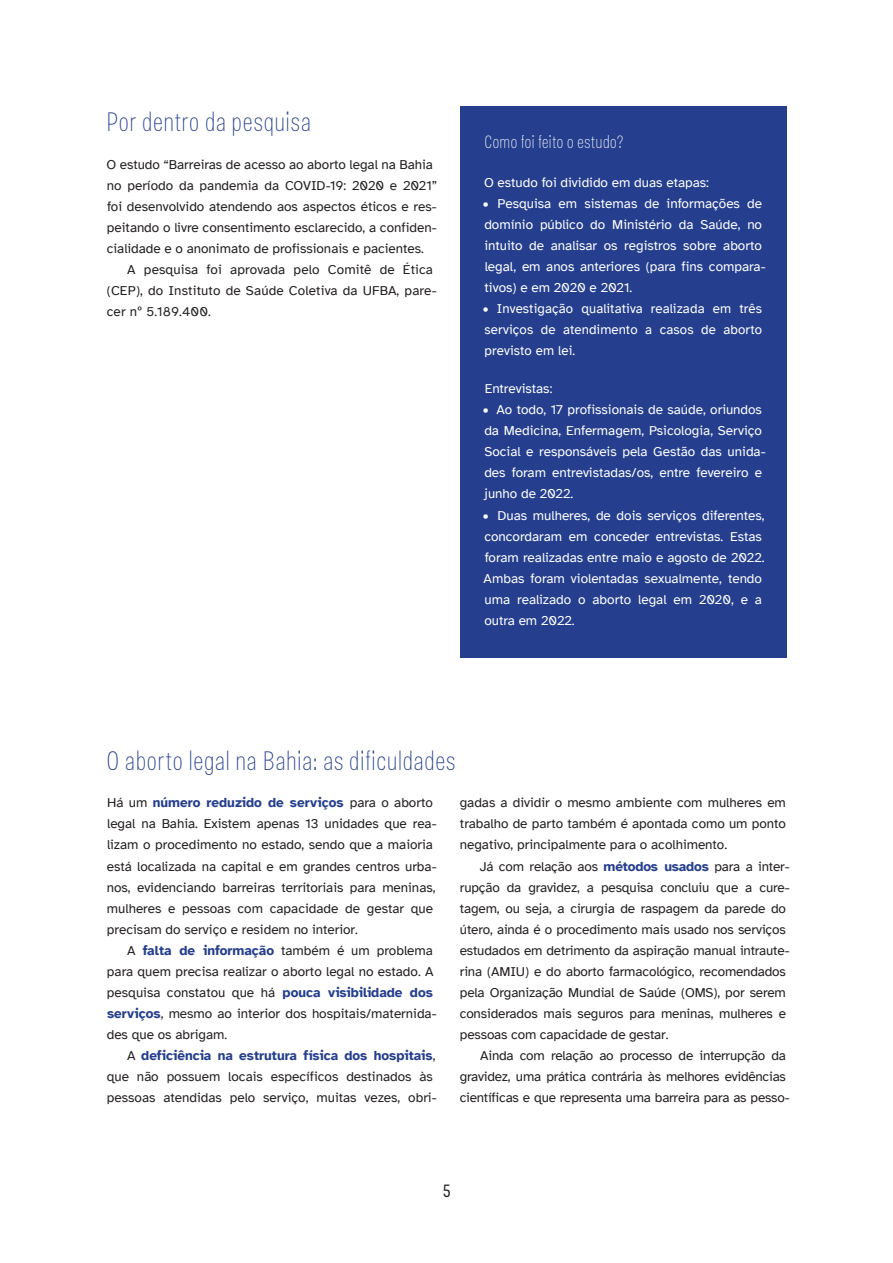
<style>
.page{position:relative;width:893px;height:1263px;background:#fff}
.page>*{position:absolute;margin:0;border:0;box-sizing:border-box;transform-origin:0 0}
.subtítulos_2{font:100 27px "Vinila Compressed";letter-spacing:.01em;color:#253f8e}
.subtítulos_2-2{font:100 18px "Vinila Compressed";color:#fff}
.t1{font:300 18px "Vinila Compressed";color:#231f20}
.texto_corrido{font:13.5px/21px "Atkinson Hyperlegible";letter-spacing:-.01em;color:#231f20}
.texto_corrido-2{font:13.5px/21px "Atkinson Hyperlegible";color:#fff}
.texto_corrido_-_prim{font:13.5px/21px "Atkinson Hyperlegible";color:#231f20}
.texto_corrido-3{font:13.5px/21px "Atkinson Hyperlegible";letter-spacing:.01em;color:#231f20}
.s1{font-weight:700;color:#253f8e}
</style>
<div class="page">
<div style="left:460px;top:106px;width:327px;height:552px;background:#253f8e"></div>
<p class="subtítulos_2" style="left:106px;top:106px;width:207px">Por dentro da pesquisa</p>
<p class="texto_corrido_-_prim" style="left:106px;top:154px;width:332px">O estudo “Barreiras de acesso ao aborto legal na Bahia no período da pandemia da COVID-19: 2020 e 2021” foi desenvolvido atendendo aos aspectos éticos e res&shy;peitando o livre consentimento esclarecido, a confiden&shy;cialidade e o anonimato de profissionais e pacientes.</p>
<p class="texto_corrido-3" style="left:107px;top:259px;width:331px;text-indent:21px">A pesquisa foi aprovada pelo Comitê de Ética (CEP), do Instituto de Saúde Coletiva da UFBA, pare&shy;cer nº 5.189.400.</p>
<p class="subtítulos_2-2" style="left:484px;top:132px;width:141px">Como foi feito o estudo?</p>
<p class="texto_corrido-2" style="left:484px;top:172px;width:226px">O estudo foi dividido em duas etapas:</p>
<p class="texto_corrido-2" style="left:483px;top:193px;width:284px">• Pesquisa em sistemas de informações de domínio público do Ministério da Saúde, no intuito de analisar os registros sobre aborto legal, em anos anteriores (para fins compara&shy;tivos) e em 2020 e 2021.</p>
<p class="texto_corrido-2" style="left:483px;top:298px;width:281px;text-align:justify">• Investigação qualitativa realizada em três serviços de atendimento a casos de aborto previsto em lei.</p>
<p class="texto_corrido-2" style="left:485px;top:378px;width:69px">Entrevistas:</p>
<p class="texto_corrido-2" style="left:483px;top:399px;width:284px">• Ao todo, 17 profissionais de saúde, oriundos da Medicina, Enfermagem, Psicologia, Serviço Social e responsáveis pela Gestão das unida&shy;des foram entrevistadas/os, entre fevereiro e junho de 2022.</p>
<p class="texto_corrido-2" style="left:483px;top:505px;width:283px">• Duas mulheres, de dois serviços diferentes, concordaram em conceder entrevistas. Estas foram realizadas entre maio e agosto de 2022.<br>Ambas foram violentadas sexualmente, tendo uma realizado o aborto legal em 2020, e a outra em 2022.</p>
<p class="subtítulos_2" style="left:106px;top:745px;width:351px">O aborto legal na Bahia: as dificuldades</p>
<p class="texto_corrido_-_prim" style="left:107px;top:792px;width:331px">Há um <span class="s1">número reduzido de serviços</span> para o aborto legal na Bahia. Existem apenas 13 unidades que rea&shy;lizam o procedimento no estado, sendo que a maioria está localizada na capital e em grandes centros urba&shy;nos, evidenciando barreiras territoriais para meninas, mulheres e pessoas com capacidade de gestar que precisam do serviço e residem no interior.</p>
<p class="texto_corrido" style="left:107px;top:940px;width:331px;text-indent:21px">A <span class="s1">falta de informação</span> também é um problema para quem precisa realizar o aborto legal no estado. A pesquisa constatou que há <span class="s1">pouca visibilidade dos serviços</span>, mesmo ao interior dos hospitais/maternida&shy;des que os abrigam.</p>
<p class="texto_corrido" style="left:107px;top:1045px;width:331px;text-indent:21px">A <span class="s1">deficiência na estrutura física dos hospitais</span>, que não possuem locais específicos destinados às pessoas atendidas pelo serviço, muitas vezes, obri-</p>
<p class="texto_corrido" style="left:460px;top:792px;width:328px;text-align:justify">gadas a dividir o mesmo ambiente com mulheres em trabalho de parto também é apontada como um ponto negativo, principalmente para o acolhimento.</p>
<p class="texto_corrido" style="left:460px;top:856px;width:331px;text-indent:20px">Já com relação aos <span class="s1">métodos usados</span> para a inter&shy;rupção da gravidez, a pesquisa concluiu que a cure&shy;tagem, ou seja, a cirurgia de raspagem da parede do útero, ainda é o procedimento mais usado nos serviços estudados em detrimento da aspiração manual intraute&shy;rina (AMIU) e do aborto farmacológico, recomendados pela Organização Mundial de Saúde (OMS), por serem considerados mais seguros para meninas, mulheres e pessoas com capacidade de gestar.</p>
<p class="texto_corrido" style="left:460px;top:1045px;width:331px;text-indent:21px">Ainda com relação ao processo de interrupção da gravidez, uma prática contrária às melhores evidências científicas e que representa uma barreira para as pesso-</p>
<h2 class="t1" style="left:443px;top:1180px;width:10px">5</h2>
</div>
